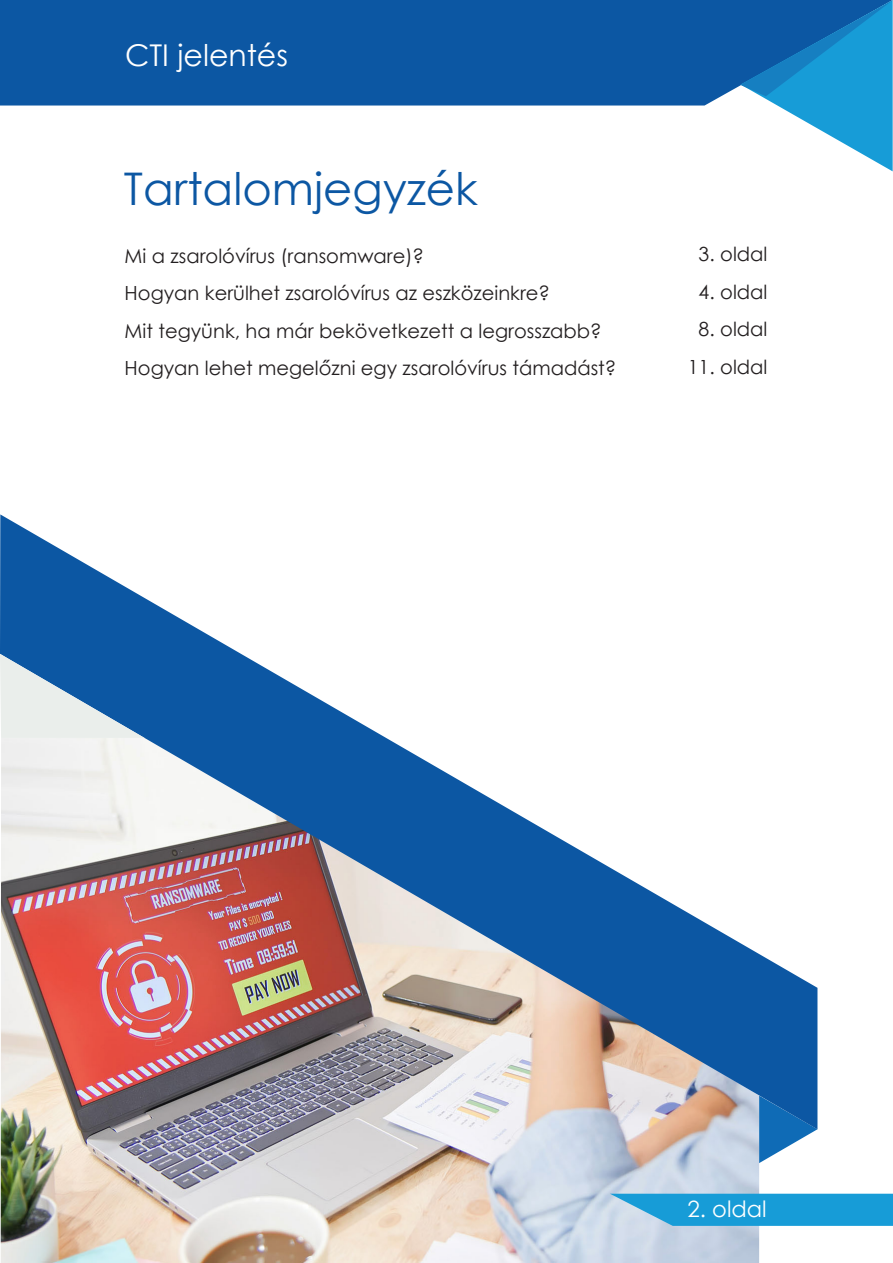
<style>
.page{position:relative;width:893px;height:1263px;background:#fff}
.page>*{position:absolute;margin:0;border:0;box-sizing:border-box;transform-origin:0 0}
.t1{font:45px "Century Gothic";color:#0c57a3}
.t2{font:30px "Century Gothic";color:#fff}
.t3{font:22.5px "Century Gothic";color:#fff}
.t4{font:19.5px/37.5px "Century Gothic";color:#231f20}
</style>
<div class="page">
<img style="left:1px;top:1129px;width:758px;height:134px">
<svg style="left:759px;top:1129px;width:58px;height:34px"></svg>
<div style="left:0;top:0;width:740px;height:106px;background:#0c57a3"></div>
<svg style="left:740px;top:0;width:153px;height:171px"></svg>
<svg style="left:0;top:514px;width:817px;height:615px"></svg>
<svg style="left:610px;top:1194px;width:283px;height:32px"></svg>
<svg style="left:0;top:654px;width:145px;height:84px"></svg>
<h2 class="t2" style="left:125px;top:34px;width:164px">CTI jelentés</h2>
<h1 class="t1" style="left:124px;top:157px;width:355px">Tartalomjegyzék</h1>
<p class="t4" style="left:125px;top:237px;width:493px">Mi a zsarolóvírus (ransomware)?<br>Hogyan kerülhet zsarolóvírus az eszközeinkre?<br>Mit tegyünk, ha már bekövetkezett a legrosszabb?<br>Hogyan lehet megelőzni egy zsarolóvírus támadást?</p>
<p class="t4" style="left:699px;top:235px;width:70px">3. oldal</p>
<p class="t4" style="left:699px;top:273px;width:70px">4. oldal</p>
<p class="t4" style="left:699px;top:310px;width:70px">8. oldal</p>
<p class="t4" style="left:688px;top:348px;width:81px">11. oldal</p>
<p class="t3" style="left:687px;top:1193px;width:81px">2. oldal</p>
</div>
